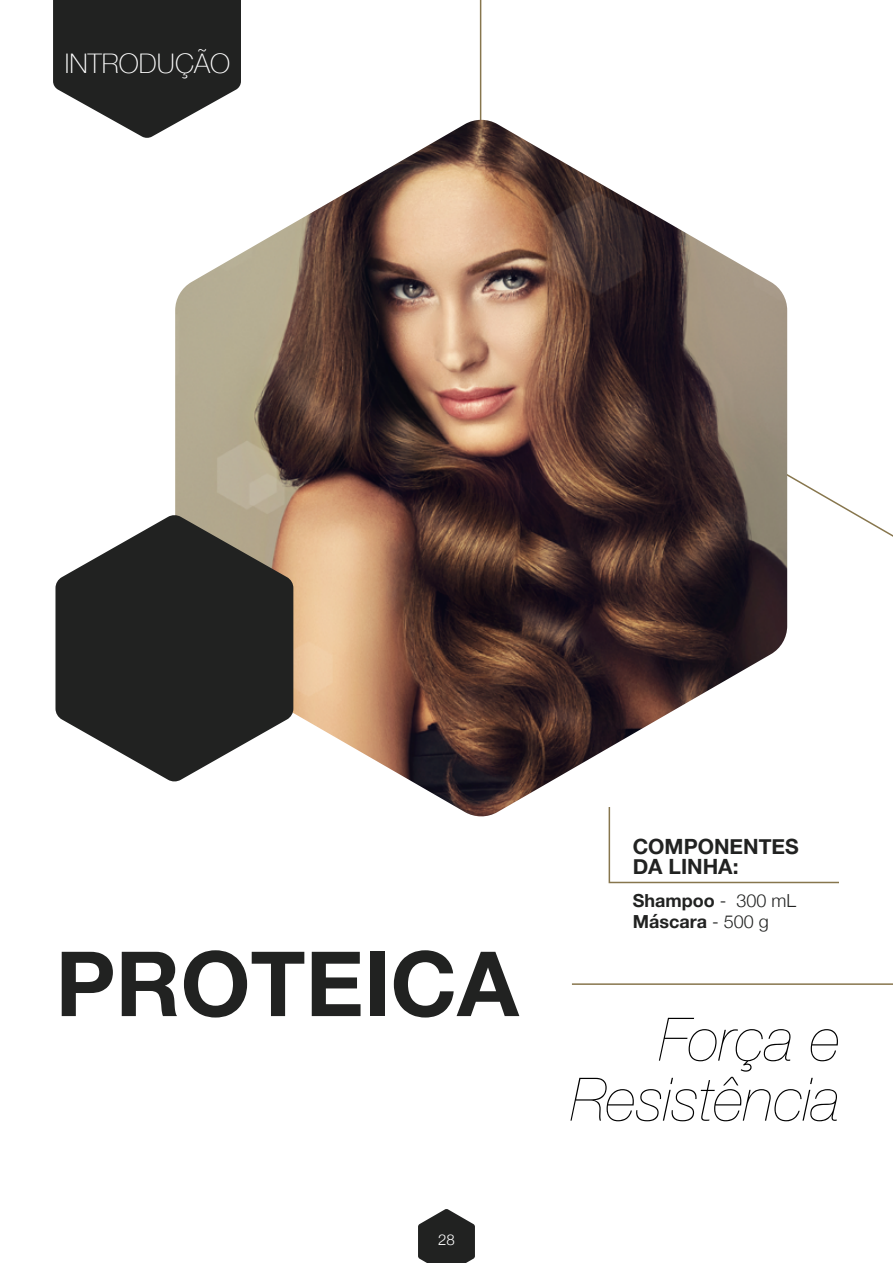
<style>
.page{position:relative;width:893px;height:1263px;background:#fff}
.page>*{position:absolute;margin:0;border:0;box-sizing:border-box;transform-origin:0 0}
.t1{font:700 90px "Helvetica Neue";color:#212221}
.t2{font:italic 200 60px/60px "Helvetica Neue";color:#000;text-align:right}
.t3{font:100 27px "Helvetica Neue";color:#fff}
.t4{font:700 21px/19.5px "Helvetica Neue";color:#212221}
.t5{font:700 18px/21.6px "Helvetica Neue";color:#212221}
.t6{font:300 15px "Helvetica Neue";color:#fff}
.s1{font-weight:300}
</style>
<div class="page">
<svg style="left:53px;top:0;width:188px;height:138px;background:#404140"></svg>
<svg style="left:418px;top:1209px;width:57px;height:54px;background:#444544"></svg>
<img style="left:175px;top:120px;width:612px;height:697px">
<hr style="left:572px;top:983px;width:321px;height:2px;background:#87764d">
<svg style="left:55px;top:515px;width:238px;height:267px;fill:#212221"></svg>
<svg style="left:608px;top:805px;width:231px;height:79px"></svg>
<h3 class="t3" style="left:65px;top:43px;width:167px">INTRODUÇÃO</h3>
<h1 class="t1" style="left:55px;top:913px;width:465px">PROTEICA</h1>
<p class="t6" style="left:438px;top:1227px;width:18px">28</p>
<p class="t4" style="left:633px;top:837px;width:168px">COMPONENTES<br>DA LINHA:</p>
<p class="t5" style="left:633px;top:890px;width:165px">Shampoo <span class="s1">- 300 mL<br></span>Máscara <span class="s1">- 500 g</span></p>
<h2 class="t2" style="left:571px;top:1006px;width:271px">Força e<br>Resistência</h2>
</div>
